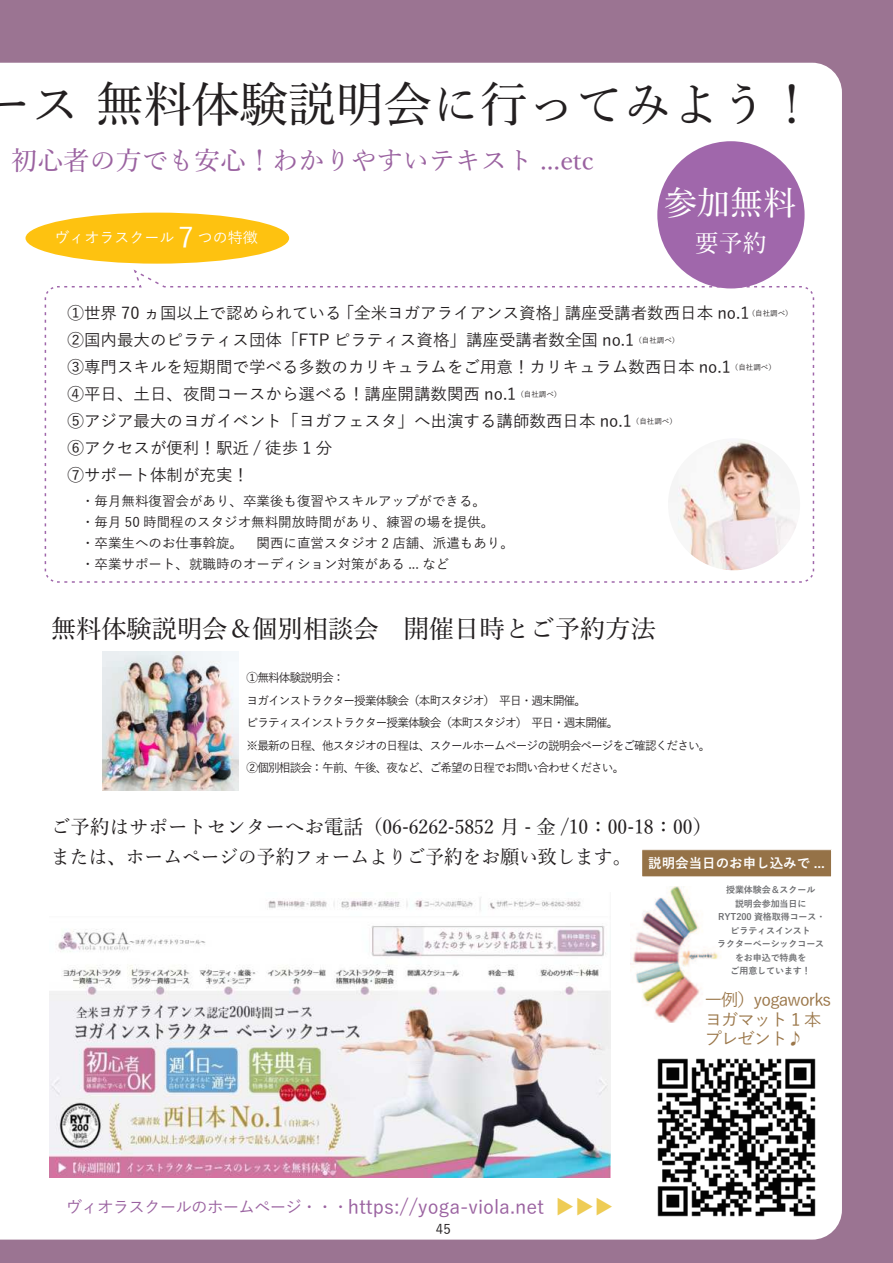
<style>
.page{position:relative;width:893px;height:1263px;background:#9b7492}
.page>*{position:absolute;margin:0;border:0;box-sizing:border-box;transform-origin:0 0}
.t1{font:500 48px "Yu Min";color:#231f20}
.t2{font:500 33px "Yu Min";color:#fff}
.t3{font:500 26.1px "Yu Min";color:#9a62a0}
.t4{font:500 25.2px "Yu Min";color:#231f20}
.t5{font:500 24px "Yu Min";color:#fff}
.t6{font:500 19.5px/30px "Yu Min";color:#231f20}
.t7{font:500 19.5px "Yu Go";color:#9a62a0}
.t8{font:500 17.25px/19.5px "Yu Go";letter-spacing:-.05em;color:#9b774a}
.t9{font:500 16.5px/27px "Yu Go";color:#231f20}
.t10{font:500 15px "Yu Go";color:#fff}
.t11{font:500 13.5px/21px "Yu Go";color:#231f20}
.t12{font:700 13.5px "Yu Go";color:#fff}
.t13{font:500 12px/22.5px "Yu Go";letter-spacing:-.075em;color:#231f20}
.t14{font:700 9px/13.5px "Yu Go";letter-spacing:-.01em;color:#6d6e71;text-align:center}
.s1{font-size:28.5px}
.s2{font-size:16.5px}
.s3{color:#eecc56}
</style>
<div class="page">
<div style="left:0;top:63px;width:842px;height:1176px;background:#fff"></div>
<div style="left:642px;top:850px;width:189px;height:27px;background:#957247"></div>
<div style="left:641px;top:849px;width:191px;height:28px;border:1px solid #fff"></div>
<img style="left:102px;top:651px;width:136px;height:140px">
<img style="left:641px;top:1042px;width:190px;height:189px">
<img style="left:630px;top:886px;width:91px;height:137px">
<img style="left:49px;top:893px;width:562px;height:285px">
<div style="left:657px;top:141px;width:148px;height:147px;background:#a067ab;border-radius:50%"></div>
<div style="left:26px;top:213px;width:263px;height:51px;background:#fec210;border-radius:50%"></div>
<div style="left:44px;top:268px;width:771px;height:315px;background:#fff"></div>
<h1 class="t1" style="left:-16px;top:60px;width:833px">ース 無料体験説明会に行ってみよう！</h1>
<h3 class="t3" style="left:11px;top:136px;width:584px">初心者の方でも安心！わかりやすいテキスト ...etc</h3>
<h2 class="t2" style="left:664px;top:173px;width:133px">参加無料</h2>
<p class="t10" style="left:54px;top:224px;width:205px">ヴィオラスクール <span class="s1">7</span> つの特徴</p>
<h3 class="t5" style="left:695px;top:221px;width:73px">要予約</h3>
<p class="t9" style="left:68px;top:298px;width:727px">①世界 70 ヵ国以上で認められている「全米ヨガアライアンス資格」講座受講者数西日本 no.1<sup>（自社調べ）</sup>②国内最大のピラティス団体「FTP ピラティス資格」講座受講者数全国 no.1<sup>（自社調べ）<br></sup>③専門スキルを短期間で学べる多数のカリキュラムをご用意！カリキュラム数西日本 no.1<sup>（自社調べ）</sup>④平日、土日、夜間コースから選べる！講座開講数関西 no.1<sup>（自社調べ）<br></sup>⑤アジア最大のヨガイベント「ヨガフェスタ」へ出演する講師数西日本 no.1<sup>（自社調べ）<br></sup>⑥アクセスが便利！駅近 / 徒歩 1 分<br>⑦サポート体制が充実！　</p>
<p class="t11" style="left:68px;top:488px;width:448px">　・毎月無料復習会があり、卒業後も復習やスキルアップができる。<br>　・毎月 50 時間程のスタジオ無料開放時間があり、練習の場を提供。<br>　・卒業生へのお仕事斡旋。　関西に直営スタジオ 2 店舗、派遣もあり。　・卒業サポート、就職時のオーディション対策がある ... など</p>
<h3 class="t4" style="left:51px;top:605px;width:606px">無料体験説明会＆個別相談会　開催日時とご予約方法</h3>
<p class="t13" style="left:247px;top:665px;width:465px">①無料体験説明会：<br>ヨガインストラクター授業体験会（本町スタジオ）　平日・週末開催。<br>ピラティスインストラクター授業体験会（本町スタジオ）　平日・週末開催。<br>※最新の日程、他スタジオの日程は、スクールホームページの説明会ページをご確認ください。②個別相談会：午前、午後、夜など、ご希望の日程でお問い合わせください。</p>
<p class="t6" style="left:51px;top:810px;width:663px">ご予約はサポートセンターへお電話（06-6262-5852 月 - 金 /10：00-18：00）または、ホームページの予約フォームよりご予約をお願い致します。</p>
<p class="t12" style="left:648px;top:855px;width:178px">説明会当日のお申し込みで ...</p>
<p class="t7" style="left:66px;top:1189px;width:549px"><span class="s2">ヴィオラスクールのホームページ・・・</span> https://yoga-viola.net <span class="s3">▶▶▶</span></p>
<p class="t11" style="left:436px;top:1217px;width:16px">45</p>
<p class="t14" style="left:717px;top:883px;width:110px">授業体験会＆スクール<br>説明会参加当日に<br>RYT200 資格取得コース・ピラティスインスト<br>ラクターベーシックコースをお申込で特典を<br>ご用意しています！</p>
<p class="t8" style="left:705px;top:988px;width:128px">一例）yogaworksヨガマット 1 本プレゼント♪</p>
</div>
